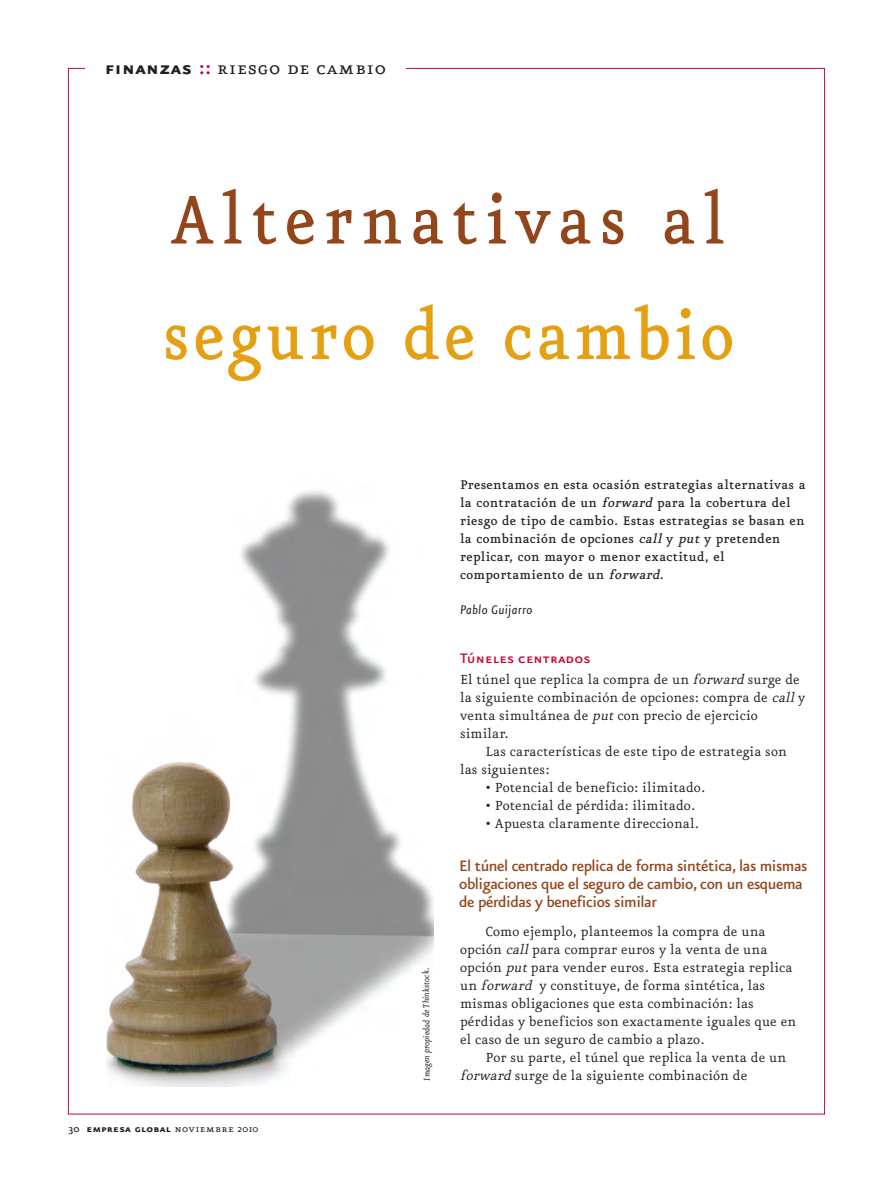
<style>
.page{position:relative;width:893px;height:1191px;background:#fff}
.page>*{position:absolute;margin:0;border:0;box-sizing:border-box;transform-origin:0 0}
.t1{font:500 82.5px "Eureka";letter-spacing:.1em;color:#93461c;scale:.9 1}
.t2{font:500 82.5px "Eureka";letter-spacing:.05em;color:#e49f13;scale:.9 1}
.t3{font:21.9px "Eureka Small Caps";letter-spacing:.025em;color:#231f20}
.t4{font:500 18px/18px "Eureka Sans";letter-spacing:-.025em;color:#93461c}
.t5{font:16.5px "Eureka Sans Medium Caps";letter-spacing:.01em;color:#c40a3c}
.t6{font:15.75px/18px "Eureka";letter-spacing:.01em;color:#231f20}
.t7{font:500 15px/18px "Eureka";letter-spacing:.02em;color:#231f20}
.t8{font:italic 15px "Eureka Sans";letter-spacing:.015em;color:#231f20}
.t9{font:12px "Eureka Sans Bold Caps";letter-spacing:.025em;color:#231f20}
.t10{font:italic 10.2px "Eureka";letter-spacing:-.005em;color:#231f20}
.s1{font-family:"Eureka Sans Bold Caps"}
.s2{font-family:"Eureka Sans Bold Caps";color:#c40a3c}
.s3{font-style:italic}
.s4{font-family:"Eureka";font-weight:500}
.s5{font-family:"Eureka Small Caps"}
.s6{font-family:"Eureka"}
</style>
<div class="page">
<img style="left:106px;top:491px;width:328px;height:595px">
<h2 class="t3" style="left:105px;top:57px;width:282px"><span class="s1">finanzas</span> <span class="s2">::</span> riesgo de cambio</h2>
<h1 class="t1" style="left:171px;top:180px;width:618px">Alternativas al</h1>
<h1 class="t2" style="left:162px;top:296px;width:637px">seguro de cambio</h1>
<p class="t7" style="left:460px;top:476px;width:347px">Presentamos en esta ocasión estrategias alternativas a la contratación de un <span class="s3">forward</span>para la cobertura del riesgo de tipo de cambio. Estas estrategias se basan en la combinación de opciones <span class="s3">call</span>y <span class="s3">put</span>y pretenden replicar, con mayor o menor exactitud, el comportamiento de un <span class="s3">forward</span>.</p>
<p class="t8" style="left:460px;top:602px;width:74px">Pablo Guijarro</p>
<p class="t5" style="left:460px;top:648px;width:132px">Túneles centrados</p>
<p class="t6" style="left:460px;top:671px;width:347px">El túnel que replica la compra de un <span class="s3">forward</span>surge de la siguiente combinación de opciones: compra de <span class="s3">call</span>y venta simultánea de <span class="s3">put</span>con precio de ejercicio similar.</p>
<p class="t6" style="left:460px;top:743px;width:328px;text-indent:26px">Las características de este tipo de estrategia son las siguientes:</p>
<p class="t6" style="left:486px;top:779px;width:221px">• Potencial de beneficio: ilimitado.</p>
<p class="t6" style="left:486px;top:797px;width:211px">• Potencial de pérdida: ilimitado.</p>
<p class="t6" style="left:486px;top:815px;width:215px">• Apuesta claramente direccional.</p>
<p class="t9" style="left:68px;top:1122px;width:192px"><span class="s4">30</span> empresa global <span class="s5">noviembre</span> <span class="s6">2010</span></p>
<p class="t10" style="left:421px;top:1080px;width:114px;rotate:-90deg">mI agen propiedad de Th ni kstock.</p>
<p class="t4" style="left:459px;top:855px;width:350px">El túnel centrado replica de forma sintética, las mismas obligaciones que el seguro de cambio, con un esquema de pérdidas y beneficios similar</p>
<p class="t6" style="left:460px;top:923px;width:337px;text-indent:26px">Como ejemplo, planteemos la compra de una opción <span class="s3">call</span>para comprar euros y la venta de una opción <span class="s3">put</span>para vender euros. Esta estrategia replica un <span class="s3">forward</span> y constituye, de forma sintética, las mismas obligaciones que esta combinación: las pérdidas y beneficios son exactamente iguales que en el caso de un seguro de cambio a plazo.</p>
<p class="t6" style="left:460px;top:1049px;width:328px;text-indent:26px">Por su parte, el túnel que replica la venta de un <span class="s3">forward</span>surge de la siguiente combinación de</p>
</div>
